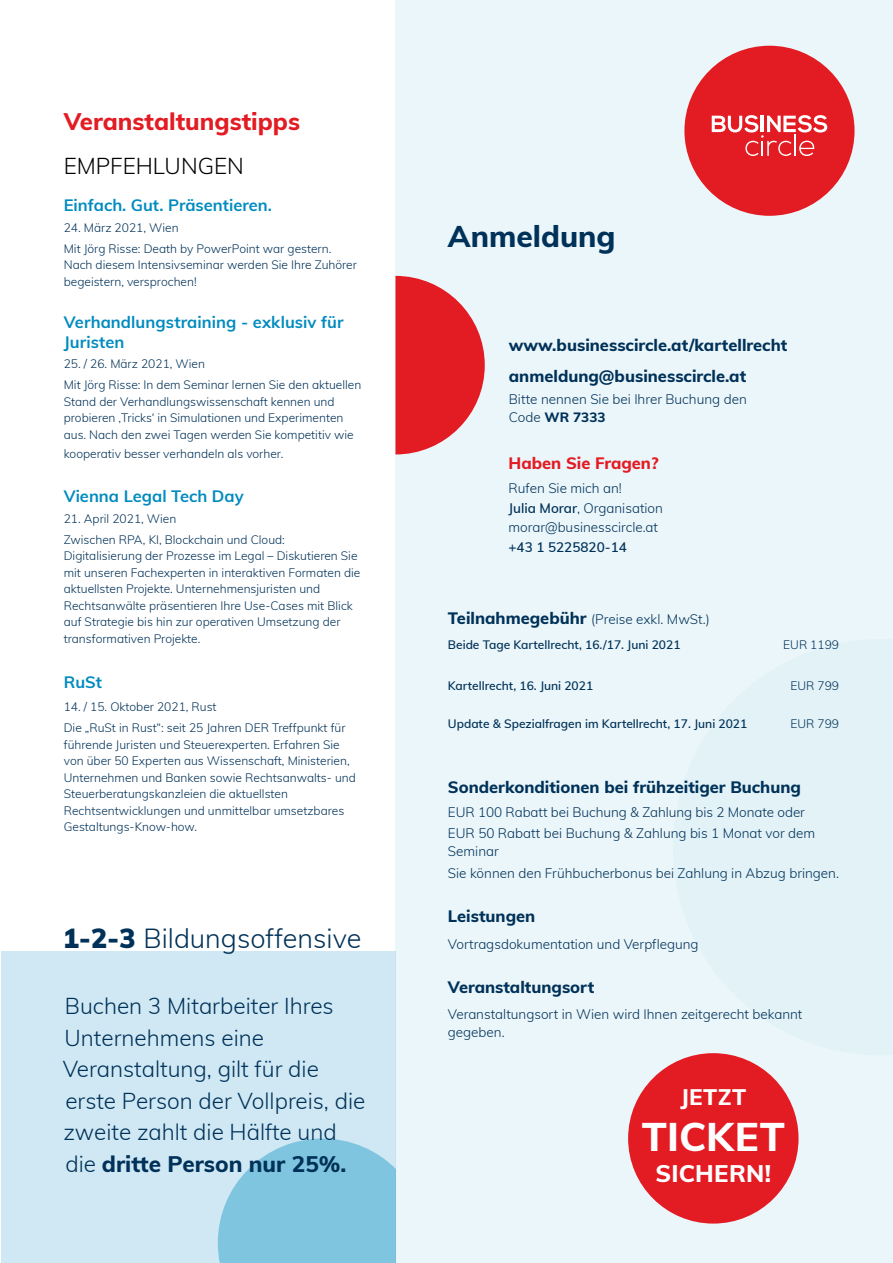
<style>
.page{position:relative;width:893px;height:1263px;background:#fff}
.page>*{position:absolute;margin:0;border:0;box-sizing:border-box;transform-origin:0 0}
.t1{font:800 40.05px "Muli";letter-spacing:.005em;color:#fff}
.t2{font:800 30px "Muli";color:#003158}
.t3{font:300 27px "Muli";color:#003158}
.t4{font:800 24px "Muli";color:#e31b23}
.t5{font:800 24px "Muli";letter-spacing:.09em;color:#fff}
.t6{font:300 22.5px/31.5px "Muli";color:#003158}
.t7{font:300 22.5px "Muli";color:#000}
.t8{font:800 22.5px "Muli";letter-spacing:.025em;color:#fff}
.t9{font:800 16.5px/30.5px "Muli";color:#003158}
.t10{font:700 16.5px/19.8px "Muli";color:#008bbf}
.t11{font:800 16.5px "Muli";color:#e31b23}
.t12{font:300 13.5px/19.5px "Muli";color:#003158}
.t13{font:600 13.5px "Muli";color:#003158}
.t14{font:300 12px/16.5px "Muli";color:#003158}
.t15{font:600 12px "Muli";color:#003158}
.s1{font-weight:900}
.s2{font-weight:800}
.s3{font-weight:600}
.s4{font-weight:800;font-size:16.5px}
</style>
<div class="page">
<div style="left:395px;top:0;width:498px;height:1263px;background:#ebf6fa"></div>
<svg style="left:395px;top:276px;width:90px;height:178px"></svg>
<div style="left:684px;top:46px;width:170px;height:170px;background:#e31b23;border-radius:50%"></div>
<svg style="left:712px;top:115px;width:115px;height:41px"></svg>
<div style="left:1px;top:951px;width:394px;height:312px;background:#cfe8f4"></div>
<svg style="left:218px;top:1138px;width:177px;height:125px"></svg>
<div style="left:628px;top:1053px;width:170px;height:170px;background:#e31b23;border-radius:50%"></div>
<h3 class="t4" style="left:64px;top:104px;width:238px">Veranstaltungstipps</h3>
<h3 class="t7" style="left:64px;top:150px;width:29px">Empfehlungen</h3>
<h3 class="t10" style="left:64px;top:195px;width:210px">Einfach. Gut. Präsentieren.</h3>
<p class="t14" style="left:64px;top:217px;width:269px;line-height:20.7px">24. März 2021, Wien<br>Mit Jörg Risse: Death by PowerPoint war gestern.</p>
<p class="t14" style="left:64px;top:256px;width:295px">Nach diesem Intensivseminar werden Sie Ihre Zuhörer begeistern, versprochen!</p>
<h3 class="t10" style="left:64px;top:311px;width:281px">Verhandlungstraining - exklusiv für<br>Juristen</h3>
<p class="t14" style="left:64px;top:353px;width:299px;line-height:20.7px">25. / 26. März 2021, Wien<br>Mit Jörg Risse: In dem Seminar lernen Sie den aktuellen</p>
<p class="t14" style="left:64px;top:392px;width:292px">Stand der Verhandlungswissenschaft kennen und probieren ‚Tricks‘ in Simulationen und Experimenten aus. Nach den zwei Tagen werden Sie kompetitiv wie</p>
<p class="t14" style="left:64px;top:445px;width:221px">kooperativ besser verhandeln als vorher.</p>
<h3 class="t10" style="left:64px;top:486px;width:181px">Vienna Legal Tech Day</h3>
<p class="t14" style="left:64px;top:508px;width:223px;line-height:20.7px">21. April 2021, Wien<br>Zwischen RPA, KI, Blockchain und Cloud:</p>
<p class="t14" style="left:64px;top:547px;width:298px">Digitalisierung der Prozesse im Legal – Diskutieren Sie mit unseren Fachexperten in interaktiven Formaten die aktuellsten Projekte. Unternehmensjuristen und Rechtsanwälte präsentieren Ihre Use-Cases mit Blick auf Strategie bis hin zur operativen Umsetzung der transformativen Projekte.</p>
<h3 class="t10" style="left:64px;top:671px;width:40px">RuSt</h3>
<p class="t14" style="left:64px;top:696px;width:283px;line-height:20.7px">14. / 15. Oktober 2021, Rust<br>Die „RuSt in Rust“: seit 25 Jahren DER Treffpunkt für</p>
<p class="t14" style="left:64px;top:735px;width:294px">führende Juristen und Steuerexperten. Erfahren Sie von über 50 Experten aus Wissenschaft, Ministerien, Unternehmen und Banken sowie Rechtsanwalts- und Steuerberatungskanzleien die aktuellsten Rechtsentwicklungen und unmittelbar umsetzbares Gestaltungs-Know-how.</p>
<h3 class="t3" style="left:63px;top:919px;width:300px"><span class="s1">1-2-3</span> Bildungsoffensive</h3>
<h3 class="t6" style="left:63px;top:989px;width:304px">Buchen 3 Mitarbeiter Ihres<br>Unternehmens eine<br>Veranstaltung, gilt für die erste Person der Vollpreis, die zweite zahlt die Hälfte und die <span class="s2">dritte Person nur 25%.</span></h3>
<h2 class="t2" style="left:448px;top:214px;width:169px">Anmeldung</h2>
<h3 class="t9" style="left:509px;top:329px;width:280px">www.businesscircle.at/kartellrecht anmeldung@businesscircle.at</h3>
<p class="t12" style="left:509px;top:390px;width:239px;line-height:18px">Bitte nennen Sie bei Ihrer Buchung den<br>Code <span class="s2">WR 7333</span></p>
<h3 class="t11" style="left:508px;top:451px;width:152px">Haben Sie Fragen?</h3>
<p class="t12" style="left:508px;top:478px;width:156px">Rufen Sie mich an!<br><span class="s3">Julia Morar</span>, Organisation morar@businesscircle.at</p>
<p class="t13" style="left:508px;top:537px;width:120px">+43 1 5225820-14</p>
<p class="t12" style="left:448px;top:609px;width:264px"><span class="s4">Teilnahmegebühr</span> (Preise exkl. MwSt.)</p>
<p class="t15" style="left:448px;top:636px;width:234px">Beide Tage Kartellrecht, 16./17. Juni 2021</p>
<p class="t14" style="left:783px;top:636px;width:57px">EUR 1199</p>
<p class="t15" style="left:448px;top:677px;width:147px">Kartellrecht, 16. Juni 2021</p>
<p class="t14" style="left:790px;top:677px;width:50px">EUR 799</p>
<p class="t15" style="left:448px;top:715px;width:301px">Update &amp; Spezialfragen im Kartellrecht, 17. Juni 2021</p>
<p class="t14" style="left:790px;top:714px;width:50px">EUR 799</p>
<h3 class="t9" style="left:448px;top:771px;width:355px">Sonderkonditionen bei frühzeitiger Buchung</h3>
<p class="t12" style="left:448px;top:801px;width:369px;line-height:20.7px">EUR 100 Rabatt bei Buchung &amp; Zahlung bis 2 Monate oder<br>EUR 50 Rabatt bei Buchung &amp; Zahlung bis 1 Monat vor dem</p>
<p class="t12" style="left:448px;top:839px;width:393px;line-height:22.2px">Seminar<br>Sie können den Frühbucherbonus bei Zahlung in Abzug bringen.</p>
<h3 class="t9" style="left:448px;top:900px;width:89px">Leistungen</h3>
<p class="t12" style="left:448px;top:933px;width:252px">Vortragsdokumentation und Verpflegung</p>
<h3 class="t9" style="left:448px;top:971px;width:148px">Veranstaltungsort</h3>
<p class="t12" style="left:448px;top:1005px;width:356px;line-height:18px">Veranstaltungsort in Wien wird Ihnen zeitgerecht bekannt gegeben.</p>
<h3 class="t8" style="left:680px;top:1081px;width:62px">Jetzt</h3>
<h1 class="t1" style="left:642px;top:1107px;width:135px">Ticket</h1>
<h3 class="t5" style="left:655px;top:1156px;width:117px">sichern!</h3>
</div>
